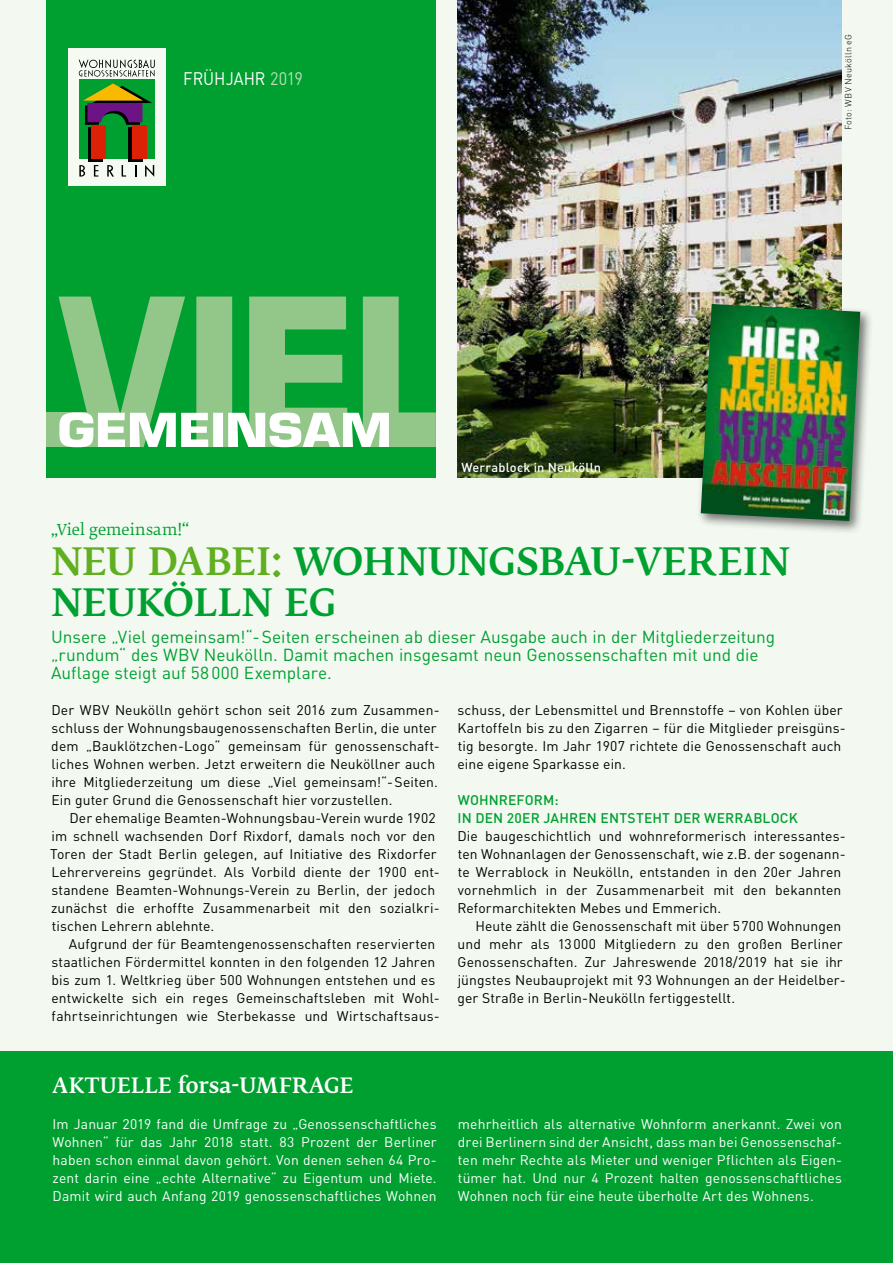
<style>
.page{position:relative;width:893px;height:1263px;background:#fff}
.page>*{position:absolute;margin:0;border:0;box-sizing:border-box;transform-origin:0 0}
.t1{font:500 37.5px/40.5px "Fedra Serif B Pro";letter-spacing:-.01em;color:#00a030}
.t2{font:500 21px "Fedra Serif B Pro";letter-spacing:.02em;color:#fff}
.t3{font:18px "DIN";color:#fff;scale:.9 1}
.t4{font:18px "DIN";color:#bcddb7;scale:.9 1}
.t5{font:17.25px/18px "DIN";color:#00a030}
.t6{font:15px "Fedra Serif B Pro";letter-spacing:.005em;color:#00a030}
.t7{font:13.8px/18px "DIN";letter-spacing:.01em;color:#000}
.t8{font:13.8px/18px "DIN";letter-spacing:.01em;color:#fff;text-align:justify}
.t9{font:500 13.8px/18px "DIN";letter-spacing:.01em;color:#00a030}
.t10{font:500 12.75px "DIN";color:#fff}
.t11{font:300 9px "DIN";letter-spacing:.025em;color:#000}
.s1{color:#60af20}
</style>
<div class="page">
<div style="left:0;top:0;width:893px;height:1227px;background:#f3f9f1"></div>
<div style="left:0;top:1051px;width:893px;height:212px;background:#00a030"></div>
<div style="left:47px;top:0;width:389px;height:478px;background:#00a030"></div>
<div style="left:47px;top:412px;width:49px;height:35px;background:#92c789"></div>
<svg style="left:59px;top:297px;width:377px;height:150px;fill:#92c789"></svg>
<svg style="left:59px;top:412px;width:330px;height:35px;background:#cce7cd"></svg>
<div style="left:68px;top:48px;width:98px;height:138px;background:#f5faf3"></div>
<div style="left:79px;top:80px;width:76px;height:79px;background:#00a030"></div>
<svg style="left:79px;top:60px;width:76px;height:17px"></svg>
<div style="left:129px;top:127px;width:14px;height:35px;background:#000"></div>
<svg style="left:89px;top:127px;width:14px;height:35px"></svg>
<svg style="left:83px;top:83px;width:69px;height:42px"></svg>
<div style="left:92px;top:125px;width:14px;height:34px;background:#dc2106"></div>
<div style="left:132px;top:125px;width:14px;height:34px;background:#dc2106"></div>
<svg style="left:79px;top:165px;width:6px;height:12px"></svg>
<svg style="left:94px;top:165px;width:4px;height:12px"></svg>
<svg style="left:107px;top:165px;width:7px;height:12px"></svg>
<svg style="left:122px;top:165px;width:4px;height:12px"></svg>
<svg style="left:135px;top:165px;width:1px;height:12px"></svg>
<svg style="left:145px;top:165px;width:9px;height:12px"></svg>
<img style="left:457px;top:0;width:385px;height:478px">
<div style="left:697px;top:300px;width:177px;height:234px;background:#000;opacity:.55"></div>
<img style="left:701px;top:304px;width:159px;height:217px">
<h3 class="t3" style="left:183px;top:67px;width:47px">frühjahr</h3>
<h3 class="t4" style="left:270px;top:67px;width:38px">2019</h3>
<p class="t11" style="left:842px;top:130px;width:98px;rotate:-90deg">Foto: WBV Neukölln eG</p>
<p class="t10" style="left:461px;top:459px;width:141px">WERRABLOCK IN NEUKÖLLN</p>
<p class="t6" style="left:51px;top:521px;width:139px">„Viel gemeinsam!“</p>
<h1 class="t1" style="left:51px;top:542px;width:739px"><span class="s1">NEU DABEI:</span> WOHNUNGSBAU-VEREIN<br>NEUKÖLLN EG</h1>
<p class="t5" style="left:51px;top:627px;width:726px">Unsere „Viel gemeinsam!“-Seiten erscheinen ab dieser Ausgabe auch in der Mitgliederzeitung „rundum“ des WBV Neukölln. Damit machen insgesamt neun Genossenschaften mit und die<br>Auflage steigt auf 58000 Exemplare.</p>
<p class="t7" style="left:51px;top:701px;width:390px">Der WBV Neukölln gehört schon seit 2016 zum Zusammen&shy;schluss der Wohnungsbaugenossenschaften Berlin, die unter dem „Bauklötzchen-Logo“ gemeinsam für genossenschaft&shy;liches Wohnen werben. Jetzt erweitern die Neuköllner auch ihre Mitgliederzeitung um diese „Viel gemeinsam!“-Seiten.<br>Ein guter Grund die Genossenschaft hier vorzustellen.</p>
<p class="t7" style="left:50px;top:809px;width:391px;text-indent:19px">Der ehemalige Beamten-Wohnungsbau-Verein wurde 1902 im schnell wachsenden Dorf Rixdorf, damals noch vor den Toren der Stadt Berlin gelegen, auf Initiative des Rixdorfer Lehrervereins gegründet. Als Vorbild diente der 1900 ent&shy;standene Beamten-Wohnungs-Verein zu Berlin, der jedoch zunächst die erhoffte Zusammenarbeit mit den sozialkri&shy;tischen Lehrern ablehnte.</p>
<p class="t7" style="left:51px;top:935px;width:390px;text-indent:18px">Aufgrund der für Beamtengenossenschaften reservierten staatlichen Fördermittel konnten in den folgenden 12 Jahren bis zum 1. Weltkrieg über 500 Wohnungen entstehen und es entwickelte sich ein reges Gemeinschaftsleben mit Wohl&shy;fahrtseinrichtungen wie Sterbekasse und Wirtschaftsaus-</p>
<p class="t7" style="left:457px;top:701px;width:390px">schuss, der Lebensmittel und Brennstoffe – von Kohlen über Kartoffeln bis zu den Zigarren – für die Mitglieder preisgüns&shy;tig besorgte. Im Jahr 1907 richtete die Genossenschaft auch eine eigene Sparkasse ein.</p>
<p class="t9" style="left:458px;top:790px;width:342px">WOHNREFORM:<br>IN DEN 20ER JAHREN ENTSTEHT DER WERRABLOCK</p>
<p class="t7" style="left:457px;top:827px;width:390px">Die baugeschichtlich und wohnreformerisch interessantes&shy;ten Wohnanlagen der Genossenschaft, wie z.B. der sogenann&shy;te Werrablock in Neukölln, entstanden in den 20er Jahren vornehmlich in der Zusammenarbeit mit den bekannten Reformarchitekten Mebes und Emmerich.</p>
<p class="t7" style="left:457px;top:917px;width:390px;text-indent:18px">Heute zählt die Genossenschaft mit über 5700 Wohnungen und mehr als 13000 Mitgliedern zu den großen Berliner Genossenschaften. Zur Jahreswende 2018/2019 hat sie ihr jüngstes Neubauprojekt mit 93 Wohnungen an der Heidelber&shy;ger Straße in Berlin-Neukölln fertiggestellt.</p>
<h2 class="t2" style="left:53px;top:1073px;width:302px">AKTUELLE FORSA-UMFRAGE</h2>
<p class="t8" style="left:53px;top:1115px;width:386px">Im Januar 2019 fand die Umfrage zu „Genossenschaftliches Wohnen“ für das Jahr 2018 statt. 83 Prozent der Berliner haben schon einmal davon gehört. Von denen sehen 64 Pro&shy;zent darin eine „echte Alternative“ zu Eigentum und Miete.<br>Damit wird auch Anfang 2019 genossenschaftliches Wohnen</p>
<p class="t8" style="left:458px;top:1114px;width:385px">mehrheitlich als alternative Wohnform anerkannt. Zwei von drei Berlinern sind der Ansicht, dass man bei Genossenschaf&shy;ten mehr Rechte als Mieter und weniger Pflichten als Eigen&shy;tümer hat. Und nur 4 Prozent halten genossenschaftliches Wohnen noch für eine heute überholte Art des Wohnens.</p>
</div>
